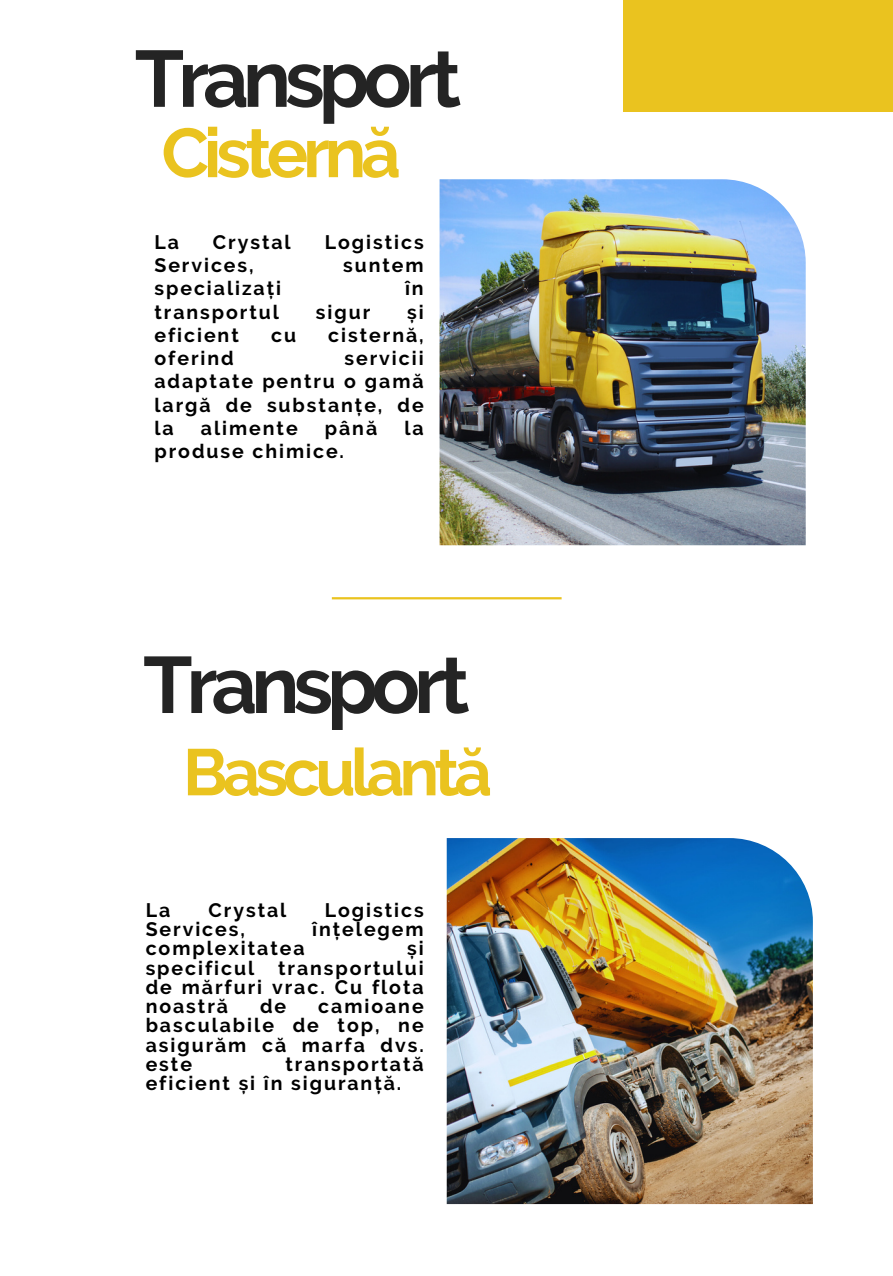
<style>
.page{position:relative;width:893px;height:1276px;background:#fff}
.page>*{position:absolute;margin:0;border:0;box-sizing:border-box;transform-origin:0 0}
.t1{font:700 79.8px "Raleway";letter-spacing:-.075em;color:#242424}
.t2{font:700 69.15px "Raleway";letter-spacing:-.075em;color:#eac31f}
.t3{font:700 65.55px "Raleway";letter-spacing:-.075em;color:#eac31f}
.t4{font:700 19.5px/19.2px "Raleway";letter-spacing:.1em;color:#000;text-align:justify}
</style>
<div class="page">
<img style="left:439px;top:179px;width:366px;height:366px">
<img style="left:446px;top:838px;width:366px;height:366px">
<div style="left:622px;top:0;width:270px;height:112px;background:#eac31f"></div>
<hr style="left:332px;top:597px;width:229px;height:2px;background:#eac31f">
<p class="t1" style="left:135px;top:32px;width:328px">Transport</p>
<p class="t2" style="left:161px;top:112px;width:241px">Cisternă</p>
<p class="t4" style="left:154px;top:232px;width:26px">La</p>
<p class="t4" style="left:213px;top:232px;width:79px">Crystal</p>
<p class="t4" style="left:325px;top:232px;width:100px">Logistics</p>
<p class="t4" style="left:154px;top:255px;width:101px">Services,</p>
<p class="t4" style="left:343px;top:255px;width:82px">suntem</p>
<p class="t4" style="left:154px;top:279px;width:128px">specializați</p>
<p class="t4" style="left:405px;top:279px;width:20px">în</p>
<p class="t4" style="left:154px;top:302px;width:126px">transportul</p>
<p class="t4" style="left:316px;top:302px;width:56px">sigur</p>
<p class="t4" style="left:407px;top:302px;width:18px">și</p>
<p class="t4" style="left:154px;top:325px;width:86px">eficient</p>
<p class="t4" style="left:271px;top:325px;width:26px">cu</p>
<p class="t4" style="left:328px;top:325px;width:97px">cisternă,</p>
<p class="t4" style="left:154px;top:348px;width:81px">oferind</p>
<p class="t4" style="left:154px;top:346px;width:271px;line-height:23.2px;text-indent:190px">servicii adaptate pentru o gamă largă de substanțe, de la</p>
<p class="t4" style="left:201px;top:418px;width:98px">alimente</p>
<p class="t4" style="left:325px;top:418px;width:54px">până</p>
<p class="t4" style="left:404px;top:418px;width:21px">la</p>
<p class="t4" style="left:154px;top:441px;width:191px">produse chimice.</p>
<p class="t1" style="left:143px;top:638px;width:328px">Transport</p>
<p class="t3" style="left:183px;top:734px;width:310px">Basculantă</p>
<p class="t4" style="left:146px;top:900px;width:26px">La</p>
<p class="t4" style="left:208px;top:900px;width:79px">Crystal</p>
<p class="t4" style="left:325px;top:900px;width:100px">Logistics</p>
<p class="t4" style="left:146px;top:919px;width:101px">Services,</p>
<p class="t4" style="left:312px;top:919px;width:113px">înțelegem</p>
<p class="t4" style="left:146px;top:939px;width:160px">complexitatea</p>
<p class="t4" style="left:146px;top:939px;width:279px;text-indent:261px">și specificul transportului de mărfuri vrac. Cu flota noastră</p>
<p class="t4" style="left:146px;top:996px;width:279px;text-indent:173px">camioane basculabile de top, ne asigurăm că marfa dvs. este</p>
<p class="t4" style="left:260px;top:996px;width:28px">de</p>
<p class="t4" style="left:146px;top:1054px;width:279px;text-indent:140px">transportată eficient și în siguranță.</p>
</div>
